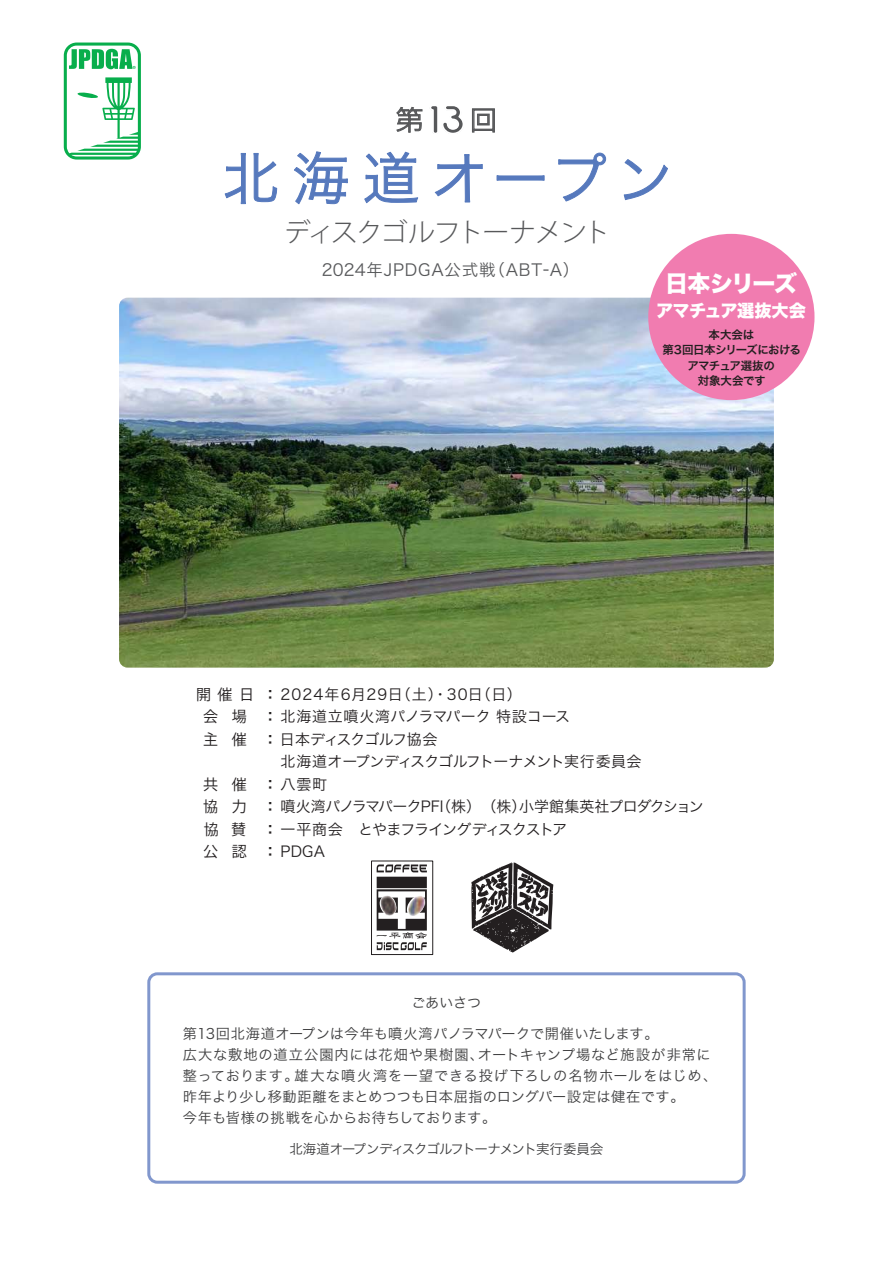
<style>
.page{position:relative;width:893px;height:1263px;background:#fff}
.page>*{position:absolute;margin:0;border:0;box-sizing:border-box;transform-origin:0 0}
.t1{font:57px "Hira Kaku Pro W3";letter-spacing:.175em;color:#5679bd}
.t2{font:300 27px "Shin Go";color:#57585a}
.t3{font:300 26.25px "Koz Go Pr 6 N";letter-spacing:-.065em;color:#57585a}
.t4{font:22.95px "Hira Kaku Std W8";letter-spacing:-.055em;color:#fff}
.t5{font:17.25px "Hira Kaku Std W8";letter-spacing:-.03em;color:#fff}
.t6{font:16.5px "Hira Kaku Pro W3";letter-spacing:.05em;color:#57585a}
.t7{font:15px/22.5px "Hira Kaku Pro W3";letter-spacing:-.04em;color:#231f20}
.t8{font:15px/22.5px "Hira Kaku Pro W3";letter-spacing:.02em;color:#231f20}
.t9{font:15px/22.5px "Koz Go Pr 6 N";color:#231f20;text-align:center}
.t10{font:14.25px/21px "Hira Kaku Pro W3";letter-spacing:.025em;color:#3e3e3f}
.t11{font:13.5px "Hira Kaku Pro W3";letter-spacing:-.065em;color:#3e3e3f}
.t12{font:11.55px/15.3px "Hira Kaku Pro W6";letter-spacing:-.035em;color:#231f20;text-align:center}
.s1{font-family:"Odin";font-weight:700;font-size:40.5px}
.s2{font-family:"Hira Kaku Pro W6"}
</style>
<div class="page">
<img style="left:119px;top:298px;width:655px;height:370px">
<svg style="left:64px;top:43px;width:77px;height:117px"></svg>
<svg style="left:471px;top:862px;width:82px;height:90px"></svg>
<svg style="left:377px;top:864px;width:50px;height:86px"></svg>
<img style="left:377px;top:888px;width:50px;height:35px">
<div style="left:371px;top:861px;width:62px;height:94px;border:1px solid #231f20"></div>
<div style="left:648px;top:234px;width:166px;height:166px;background:#f17cb0;border-radius:50%"></div>
<svg style="left:225px;top:153px;width:52px;height:51px"></svg>
<svg style="left:294px;top:151px;width:54px;height:53px"></svg>
<svg style="left:364px;top:152px;width:54px;height:51px"></svg>
<svg style="left:434px;top:154px;width:49px;height:48px"></svg>
<svg style="left:497px;top:175px;width:48px;height:6px"></svg>
<svg style="left:558px;top:153px;width:48px;height:49px"></svg>
<svg style="left:624px;top:159px;width:44px;height:41px"></svg>
<svg style="left:396px;top:106px;width:27px;height:27px"></svg>
<svg style="left:472px;top:108px;width:23px;height:25px"></svg>
<div style="left:147px;top:972px;width:599px;height:212px;border:3px solid #8197cd;border-radius:9px"></div>
<h2 class="t2" style="left:396px;top:102px;width:102px">第<span class="s1">13</span>回</h2>
<h1 class="t1" style="left:223px;top:128px;width:452px">北海道オープン</h1>
<h3 class="t3" style="left:284px;top:218px;width:328px">ディスクゴルフトーナメント</h3>
<p class="t6" style="left:322px;top:255px;width:259px">2024年JPDGA公式戦（ABT-A）</p>
<h3 class="t4" style="left:665px;top:270px;width:133px">日本シリーズ</h3>
<p class="t5" style="left:656px;top:301px;width:151px">アマチュア選抜大会</p>
<p class="t12" style="left:662px;top:326px;width:140px">本大会は<br>第3回日本シリーズにおけるアマチュア選抜の<br>対象大会です</p>
<p class="t9" style="left:196px;top:683px;width:59px">開 催 日会 場主 催</p>
<p class="t9" style="left:203px;top:773px;width:45px;text-align:justify">共 催協 力協 賛公 認</p>
<p class="t8" style="left:263px;top:681px;width:309px"><span class="s2">：</span> 2024年6月29日（土）・30日（日）<br><span class="s2">：</span> 北海道立噴火湾パノラマパーク 特設コース<span class="s2">：</span> 日本ディスクゴルフ協会</p>
<p class="t7" style="left:263px;top:749px;width:443px;text-indent:18px">北海道オープンディスクゴルフトーナメント実行委員会<br><span class="s2">：</span> 八雲町<br><span class="s2">：</span>噴火湾パノラマパークPFI（株）　（株）小学館集英社プロダクション<span class="s2">：</span> 一平商会　とやまフライングディスクストア<br><span class="s2">：</span> PDGA</p>
<p class="t10" style="left:411px;top:991px;width:72px">ごあいさつ</p>
<p class="t10" style="left:183px;top:1022px;width:536px">第13回北海道オープンは今年も噴火湾パノラマパークで開催いたします。<br>広大な敷地の道立公園内には花畑や果樹園、オートキャンプ場など施設が非常に整っております。雄大な噴火湾を一望できる投げ下ろしの名物ホールをはじめ、昨年より少し移動距離をまとめつつも日本屈指のロングパー設定は健在です。<br>今年も皆様の挑戦を心からお待ちしております。</p>
<p class="t11" style="left:289px;top:1137px;width:315px">北海道オープンディスクゴルフトーナメント実行委員会</p>
</div>
